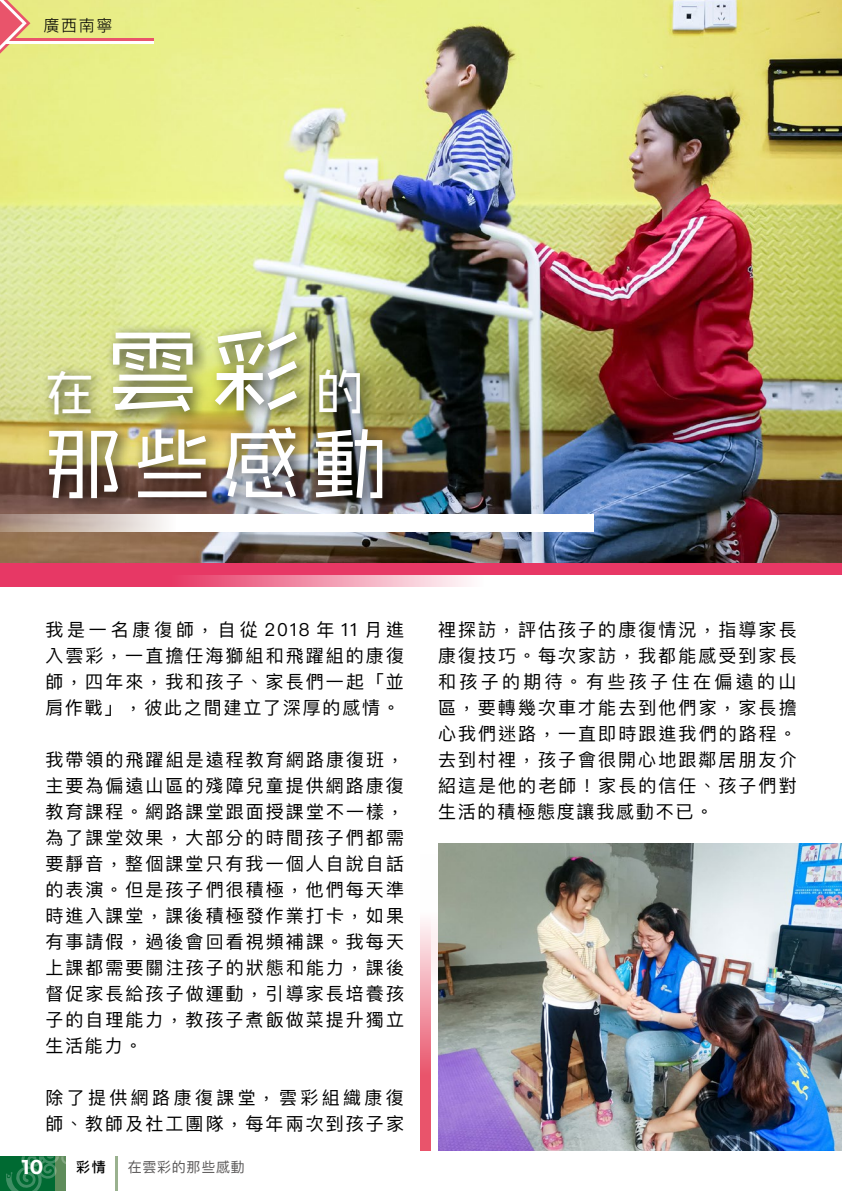
<style>
.page{position:relative;width:842px;height:1191px;background:#fff}
.page>*{position:absolute;margin:0;border:0;box-sizing:border-box;transform-origin:0 0}
.t1{font:76px "VDL Giga Jr Medium";color:#fff}
.t2{font:48px "VDL Giga Jr Medium";color:#fff}
.t3{font:700 20px "Montserrat Alternates";color:#fff}
.t4{font:18px/26px "Ping Fang TC";letter-spacing:.115em;color:#000;text-align:justify}
.t5{font:18px/26px "Ping Fang TC";letter-spacing:.19em;color:#000}
.t6{font:300 16px "Ping Fang TC";color:#000}
.t7{font:14px "Ping Fang TC";letter-spacing:.05em;color:#595757}
.t8{font:500 14px "Ping Fang TC";color:#000}
.s1{font-size:88px}
</style>
<div class="page">
<img style="left:0;top:0;width:842px;height:562px">
<svg style="left:421px;top:920px;width:10px;height:231px;background:#ef8a99"></svg>
<svg style="left:0;top:514px;width:594px;height:17px"></svg>
<img style="left:438px;top:844px;width:404px;height:307px">
<div style="left:0;top:562px;width:842px;height:24px;background:#e73865"></div>
<svg style="left:0;top:575px;width:842px;height:12px"></svg>
<div style="left:105px;top:322px;width:208px;height:104px;background:#000;opacity:.75"></div>
<div style="left:41px;top:363px;width:66px;height:66px;background:#000;opacity:.75"></div>
<div style="left:312px;top:361px;width:65px;height:67px;background:#000;opacity:.75"></div>
<div style="left:42px;top:419px;width:357px;height:94px;background:#000;opacity:.75"></div>
<div style="left:0;top:1156px;width:58px;height:35px;background:#006a32"></div>
<hr style="left:115px;top:1156px;width:3px;height:35px;background:#9ab18f">
<svg style="left:6px;top:1156px;width:60px;height:35px"></svg>
<hr style="left:0;top:41px;width:153px;height:2px;background:#fff">
<hr style="left:0;top:39px;width:153px;height:2px;background:#e9546b">
<svg style="left:0;top:0;width:30px;height:54px"></svg>
<p class="t6" style="left:44px;top:15px;width:70px">廣西南寧</p>
<h2 class="t2" style="left:45px;top:360px;width:320px">在<span class="s1">雲彩</span>的</h2>
<h1 class="t1" style="left:45px;top:413px;width:344px">那些感動</h1>
<p class="t4" style="left:45px;top:616px;width:360px">我是一名康復師，自從 2018 年 11 月進入雲彩，一直擔任海獅組和飛躍組的康復師，四年來，我和孩子、家長們一起「並肩作戰」，彼此之間建立了深厚的感情。</p>
<p class="t4" style="left:45px;top:746px;width:360px">我帶領的飛躍組是遠程教育網路康復班，主要為偏遠山區的殘障兒童提供網路康復教育課程。網路課堂跟面授課堂不一樣，為了課堂效果，大部分的時間孩子們都需要靜音，整個課堂只有我一個人自說自話的表演。但是孩子們很積極，他們每天準時進入課堂，課後積極發作業打卡，如果有事請假，過後會回看視頻補課。我每天上課都需要關注孩子的狀態和能力，課後督促家長給孩子做運動，引導家長培養孩子的自理能力，教孩子煮飯做菜提升獨立生活能力。</p>
<p class="t5" style="left:45px;top:1084px;width:360px">除了提供網路康復課堂，雲彩組織康復師、教師及社工團隊，每年兩次到孩子家</p>
<p class="t3" style="left:22px;top:1153px;width:23px">10</p>
<p class="t8" style="left:76px;top:1158px;width:31px">彩情</p>
<p class="t7" style="left:128px;top:1158px;width:118px">在雲彩的那些感動</p>
<p class="t4" style="left:438px;top:616px;width:360px">裡探訪，評估孩子的康復情況，指導家長康復技巧。每次家訪，我都能感受到家長和孩子的期待。有些孩子住在偏遠的山區，要轉幾次車才能去到他們家，家長擔心我們迷路，一直即時跟進我們的路程。去到村裡，孩子會很開心地跟鄰居朋友介紹這是他的老師！家長的信任、孩子們對生活的積極態度讓我感動不已。</p>
</div>
